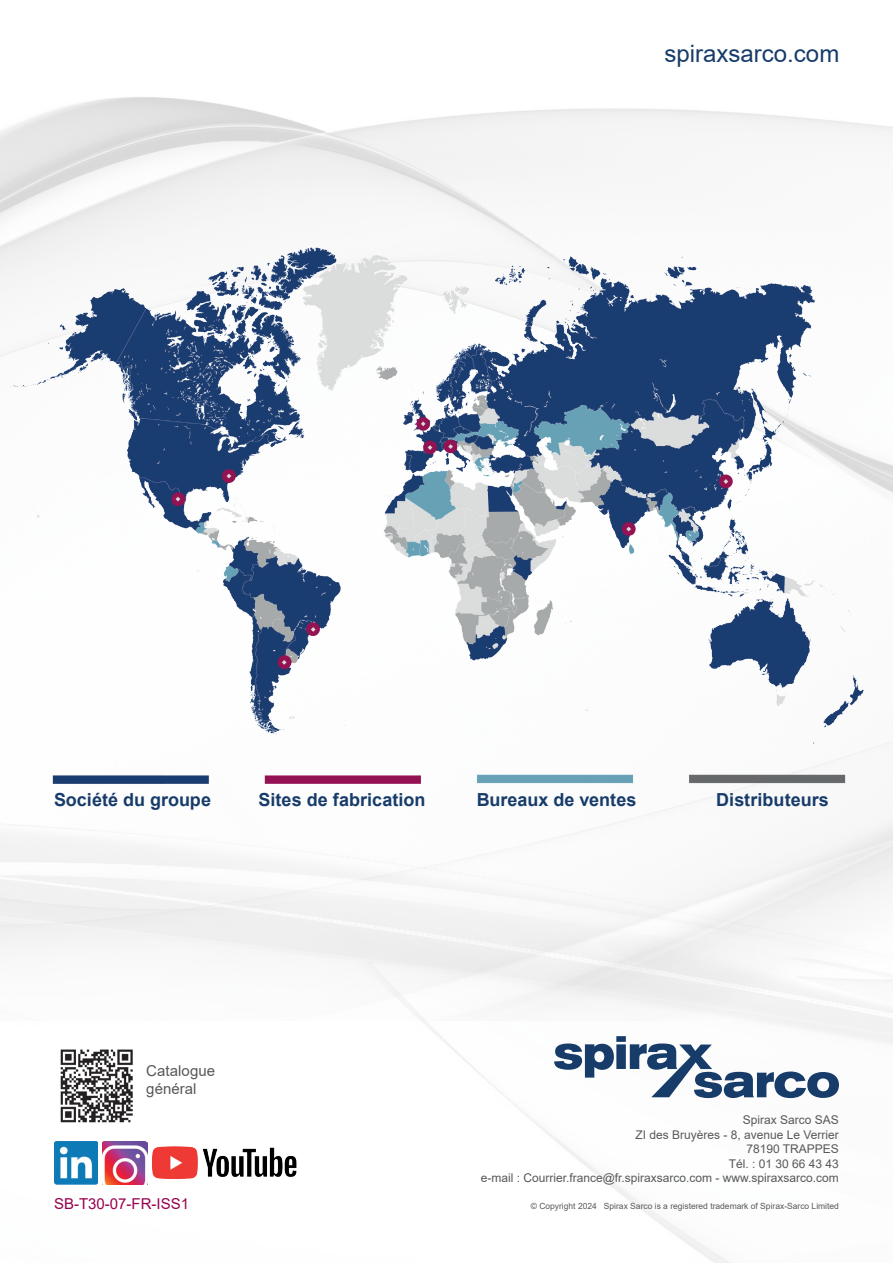
<style>
.page{position:relative;width:893px;height:1263px;background:#fff}
.page>*{position:absolute;margin:0;border:0;box-sizing:border-box;transform-origin:0 0}
.t1{font:24px "Arial";color:#173c6a}
.t2{font:700 18px "Arial";color:#173c6a}
.t3{font:15px "Arial";color:#96014e}
.t4{font:15px/18px "Arial";letter-spacing:.005em;color:#57585a}
.t5{font:12px/14.4px "Arial";color:#57585a;text-align:right}
.t6{font:8.55px "Arial";color:#57585a}
</style>
<div class="page">
<svg style="left:554px;top:1036px;width:285px;height:62px"></svg>
<img style="left:11px;top:230px;width:871px;height:569px">
<img style="left:102px;top:1141px;width:45px;height:44px">
<img style="left:54px;top:1141px;width:44px;height:43px">
<img style="left:152px;top:1146px;width:145px;height:33px">
<img style="left:60px;top:1049px;width:73px;height:74px">
<h1 class="t1" style="left:665px;top:37px;width:176px">spiraxsarco.com</h1>
<h2 class="t2" style="left:54px;top:787px;width:159px">Société du groupe</h2>
<h2 class="t2" style="left:258px;top:787px;width:168px">Sites de fabrication</h2>
<h2 class="t2" style="left:477px;top:787px;width:161px">Bureaux de ventes</h2>
<h2 class="t2" style="left:716px;top:787px;width:114px">Distributeurs</h2>
<p class="t4" style="left:146px;top:1062px;width:70px">Catalogue général</p>
<p class="t3" style="left:54px;top:1193px;width:137px">SB-T30-07-FR-ISS1</p>
<p class="t5" style="left:481px;top:1113px;width:360px">Spirax Sarco SAS<br>ZI des Bruyères - 8, avenue Le Verrier<br>78190 TRAPPES<br>Tél. : 01 30 66 43 43<br>e-mail : Courrier.france@fr.spiraxsarco.com - www.spiraxsarco.com</p>
<p class="t6" style="left:531px;top:1200px;width:310px">© Copyright 2024 Spirax Sarco is a registered trademark of Spirax-Sarco Limited</p>
</div>
